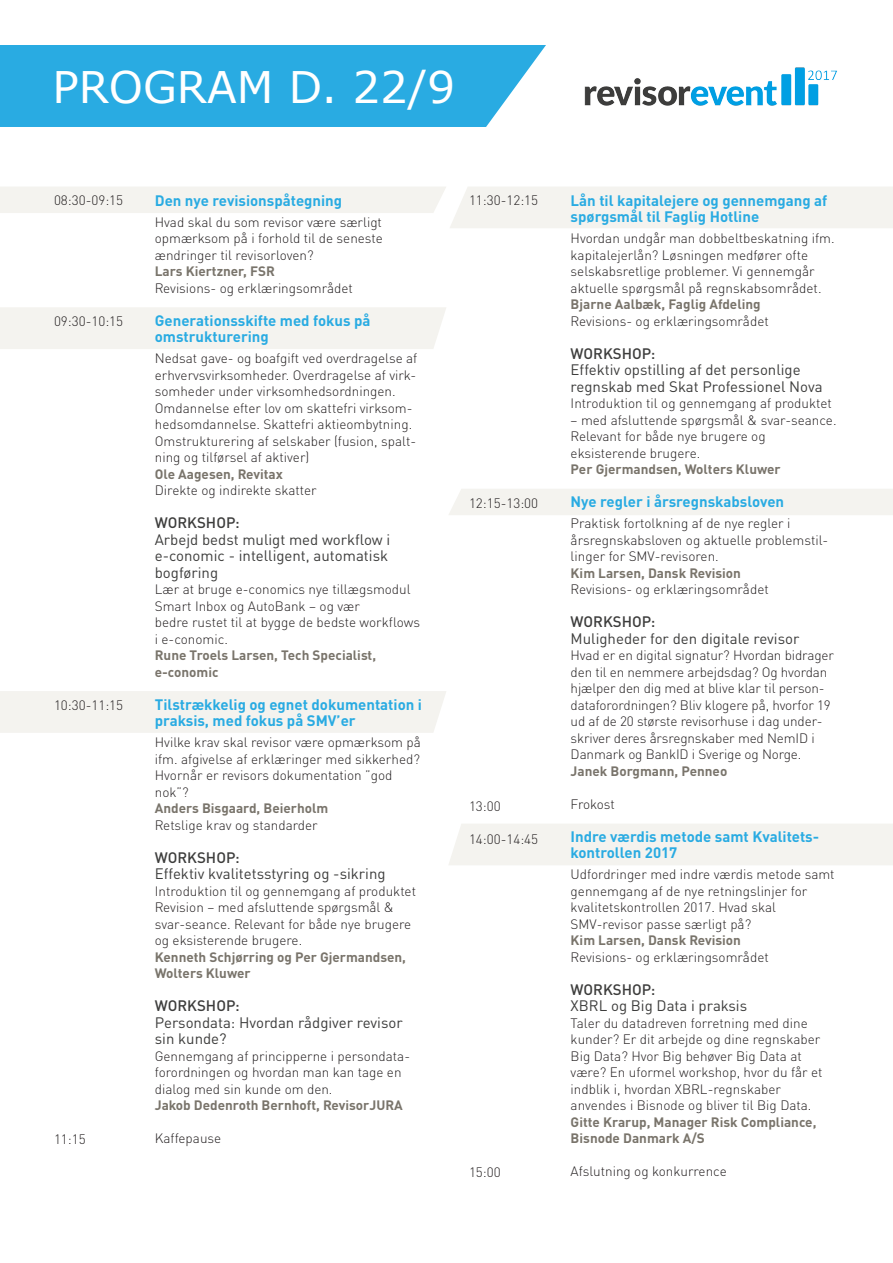
<style>
.page{position:relative;width:893px;height:1263px;background:#fff}
.page>*{position:absolute;margin:0;border:0;box-sizing:border-box;transform-origin:0 0}
.t1{font:43.5px "Verdana";color:#fff}
.t2{font:15px/16.5px "DIN Pro";color:#3d3d3c}
.t3{font:700 15px/16.5px "DIN Pro";color:#29abe2}
.t4{font:300 13.5px/16.5px "DIN Pro";color:#231f20}
.t5{font:700 13.5px/16.5px "DIN Pro";color:#79746b}
.t6{font:300 13.5px "DIN Pro";letter-spacing:-.02em;color:#231f20}
.s1{font-weight:500}
.s2{font-weight:700;color:#79746b}
</style>
<div class="page">
<div style="left:449px;top:489px;width:444px;height:26px;background:#f4f3ef"></div>
<div style="left:449px;top:824px;width:444px;height:41px;background:#f4f3ef"></div>
<div style="left:0;top:691px;width:446px;height:42px;background:#f4f3ef"></div>
<div style="left:0;top:307px;width:446px;height:42px;background:#f4f3ef"></div>
<svg style="left:0;top:187px;width:893px;height:41px"></svg>
<div style="left:0;top:45px;width:546px;height:82px;background:#29abe2"></div>
<img style="left:584px;top:67px;width:253px;height:39px">
<p class="t1" style="left:52px;top:57px;width:404px">PROGRAM D. 22/9</p>
<p class="t4" style="left:54px;top:190px;width:71px">08:30-09:15</p>
<p class="t4" style="left:54px;top:312px;width:71px">09:30-10:15</p>
<p class="t4" style="left:54px;top:696px;width:71px">10:30-11:15</p>
<p class="t4" style="left:54px;top:1129px;width:33px">11:15</p>
<p class="t3" style="left:155px;top:190px;width:189px">Den nye revisionspåtegning</p>
<p class="t4" style="left:155px;top:212px;width:230px;text-align:justify">Hvad skal du som revisor være særligt opmærksom på i forhold til de seneste ændringer til revisorloven?</p>
<p class="t5" style="left:155px;top:262px;width:122px">Lars Kiertzner, FSR</p>
<p class="t4" style="left:155px;top:278px;width:200px">Revisions- og erklæringsområdet</p>
<p class="t3" style="left:155px;top:310px;width:217px">Generationsskifte med fokus på omstrukturering</p>
<p class="t4" style="left:155px;top:349px;width:264px;text-align:justify">Nedsat gave- og boafgift ved overdragelse af erhvervsvirksomheder. Overdragelse af virk&shy;somheder under virksomhedsordningen.</p>
<p class="t4" style="left:155px;top:398px;width:259px">Omdannelse efter lov om skattefri virksom&shy;hedsomdannelse. Skattefri aktieombytning.</p>
<p class="t4" style="left:155px;top:431px;width:263px">Omstrukturering af selskaber (fusion, spalt&shy;ning og tilførsel af aktiver)</p>
<p class="t5" style="left:155px;top:464px;width:129px">Ole Aagesen, Revitax</p>
<p class="t4" style="left:155px;top:481px;width:163px">Direkte og indirekte skatter</p>
<p class="t2" style="left:155px;top:513px;width:237px"><span class="s1">WORKSHOP:<br></span>Arbejd bedst muligt med workflow i e-conomic - intelligent, automatisk bogføring</p>
<p class="t4" style="left:155px;top:580px;width:267px">Lær at bruge e-conomics nye tillægsmodul<br>Smart Inbox og AutoBank – og vær<br>bedre rustet til at bygge de bedste workflows i e-conomic.</p>
<p class="t5" style="left:155px;top:646px;width:223px">Rune Troels Larsen, Tech Specialist, e-conomic</p>
<p class="t3" style="left:155px;top:694px;width:269px">Tilstrækkelig og egnet dokumentation i praksis, med fokus på SMV’er</p>
<p class="t4" style="left:155px;top:733px;width:268px">Hvilke krav skal revisor være opmærksom på ifm. afgivelse af erklæringer med sikkerhed?<br>Hvornår er revisors dokumentation ”god nok”?</p>
<p class="t5" style="left:155px;top:799px;width:175px">Anders Bisgaard, Beierholm</p>
<p class="t4" style="left:155px;top:815px;width:164px">Retslige krav og standarder</p>
<p class="t2" style="left:155px;top:848px;width:232px"><span class="s1">WORKSHOP:<br></span>Effektiv kvalitetsstyring og -sikring</p>
<p class="t4" style="left:155px;top:881px;width:263px">Introduktion til og gennemgang af produktet Revision – med afsluttende spørgsmål &amp; svar-seance. Relevant for både nye brugere og eksisterende brugere.</p>
<p class="t5" style="left:155px;top:947px;width:253px">Kenneth Schjørring og Per Gjermandsen,<br>Wolters Kluwer</p>
<p class="t2" style="left:155px;top:996px;width:249px"><span class="s1">WORKSHOP:<br></span>Persondata: Hvordan rådgiver revisor sin kunde?</p>
<p class="t4" style="left:155px;top:1046px;width:257px">Gennemgang af principperne i persondata&shy;forordningen og hvordan man kan tage en dialog med sin kunde om den.</p>
<p class="t5" style="left:155px;top:1096px;width:249px">Jakob Dedenroth Bernhoft, RevisorJURA</p>
<p class="t4" style="left:155px;top:1129px;width:68px">Kaffepause</p>
<p class="t4" style="left:469px;top:190px;width:71px">11:30-12:15</p>
<p class="t4" style="left:469px;top:493px;width:71px">12:15-13:00</p>
<p class="t4" style="left:469px;top:796px;width:33px">13:00</p>
<p class="t4" style="left:469px;top:829px;width:71px">14:00-14:45</p>
<p class="t4" style="left:469px;top:1162px;width:33px">15:00</p>
<p class="t3" style="left:571px;top:190px;width:258px">Lån til kapitalejere og gennemgang af spørgsmål til Faglig Hotline</p>
<p class="t4" style="left:571px;top:229px;width:266px">Hvordan undgår man dobbeltbeskatning ifm. kapitalejerlån? Løsningen medfører ofte selskabsretlige problemer. Vi gennemgår aktuelle spørgsmål på regnskabsområdet.<br><span class="s2">Bjarne Aalbæk, Faglig Afdeling</span></p>
<p class="t4" style="left:571px;top:311px;width:200px">Revisions- og erklæringsområdet</p>
<p class="t2" style="left:571px;top:344px;width:253px"><span class="s1">WORKSHOP:<br></span>Effektiv opstilling af det personlige regnskab med Skat Professionel Nova</p>
<p class="t4" style="left:571px;top:394px;width:263px">Introduktion til og gennemgang af produktet</p>
<p class="t4" style="left:571px;top:410px;width:267px">– med afsluttende spørgsmål &amp; svar-seance.</p>
<p class="t4" style="left:571px;top:427px;width:197px">Relevant for både nye brugere og eksisterende brugere.</p>
<p class="t5" style="left:571px;top:460px;width:212px">Per Gjermandsen, Wolters Kluwer</p>
<p class="t3" style="left:571px;top:492px;width:215px">Nye regler i årsregnskabsloven</p>
<p class="t4" style="left:571px;top:514px;width:259px">Praktisk fortolkning af de nye regler i årsregnskabsloven og aktuelle problemstil&shy;linger for SMV-revisoren.</p>
<p class="t5" style="left:571px;top:563px;width:172px">Kim Larsen, Dansk Revision</p>
<p class="t4" style="left:571px;top:580px;width:200px">Revisions- og erklæringsområdet</p>
<p class="t2" style="left:571px;top:612px;width:230px"><span class="s1">WORKSHOP:<br></span>Muligheder for den digitale revisor</p>
<p class="t4" style="left:571px;top:646px;width:265px">Hvad er en digital signatur? Hvordan bidrager den til en nemmere arbejdsdag? Og hvordan hjælper den dig med at blive klar til person&shy;dataforordningen? Bliv klogere på, hvorfor 19 ud af de 20 største revisorhuse i dag under&shy;skriver deres årsregnskaber med NemID i Danmark og BankID i Sverige og Norge.</p>
<p class="t5" style="left:571px;top:761px;width:158px">Janek Borgmann, Penneo</p>
<p class="t6" style="left:571px;top:793px;width:46px">Frokost</p>
<p class="t3" style="left:571px;top:826px;width:250px">Indre værdis metode samt Kvalitets&shy;kontrollen 2017</p>
<p class="t4" style="left:571px;top:865px;width:266px">Udfordringer med indre værdis metode samt gennemgang af de nye retningslinjer for kvalitetskontrollen 2017. Hvad skal SMV-revisor passe særligt på?</p>
<p class="t5" style="left:571px;top:931px;width:172px">Kim Larsen, Dansk Revision</p>
<p class="t4" style="left:571px;top:947px;width:200px">Revisions- og erklæringsområdet</p>
<p class="t2" style="left:571px;top:980px;width:178px"><span class="s1">WORKSHOP:<br></span>XBRL og Big Data i praksis</p>
<p class="t4" style="left:571px;top:1013px;width:253px">Taler du datadreven forretning med dine kunder? Er dit arbejde og dine regnskaber Big Data? Hvor Big behøver Big Data at være? En uformel workshop, hvor du får et indblik i, hvordan XBRL-regnskaber anvendes i Bisnode og bliver til Big Data.</p>
<p class="t5" style="left:571px;top:1112px;width:247px">Gitte Krarup, Manager Risk Compliance,<br>Bisnode Danmark A/S</p>
<p class="t4" style="left:571px;top:1162px;width:158px">Afslutning og konkurrence</p>
</div>
